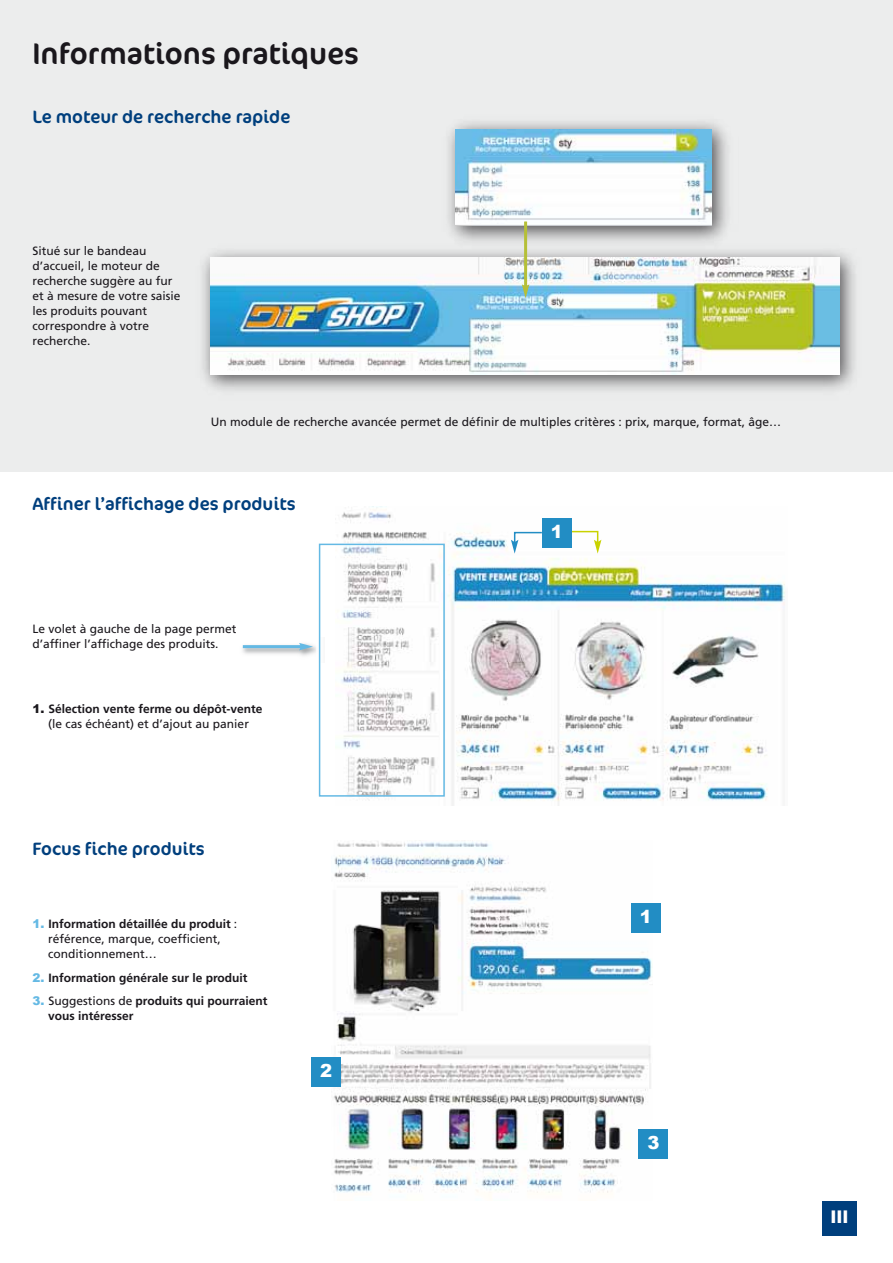
<style>
.page{position:relative;width:893px;height:1263px;background:#fff}
.page>*{position:absolute;margin:0;border:0;box-sizing:border-box;transform-origin:0 0}
.t1{font:30px "Cocon";color:#1a171c}
.t2{font:18px "Cocon";color:#003f7d}
.t3{font:900 18px "Arial";color:#fff}
.t4{font:900 18px "Frutiger";color:#fff}
.t5{font:12px/15px "Frutiger";color:#1a171c}
.t6{font:700 12px/15px "Frutiger";color:#1a171c}
.s1{font-family:"Arial";font-weight:900}
.s2{font-weight:400}
.s3{font-family:"Arial";font-weight:900;color:#64b9e4}
.s4{font-weight:700}
</style>
<div class="page">
<img style="left:335px;top:506px;width:450px;height:299px">
<div style="left:0;top:0;width:893px;height:471px;background:#eceded"></div>
<img style="left:202px;top:250px;width:653px;height:141px">
<img style="left:210px;top:258px;width:629px;height:116px">
<img style="left:242px;top:637px;width:77px;height:25px">
<hr style="left:243px;top:645px;width:59px;height:3px;background:#64b9e4">
<svg style="left:299px;top:643px;width:14px;height:7px"></svg>
<div style="left:319px;top:544px;width:126px;height:253px;border:2px solid #64b9e4"></div>
<div style="left:822px;top:1201px;width:34px;height:34px;background:#003f7d"></div>
<svg style="left:511px;top:531px;width:32px;height:23px"></svg>
<svg style="left:569px;top:530px;width:32px;height:24px"></svg>
<div style="left:542px;top:518px;width:30px;height:30px;background:#228dc4"></div>
<img style="left:438px;top:121px;width:300px;height:131px">
<img style="left:455px;top:129px;width:256px;height:97px">
<hr style="left:524px;top:222px;width:3px;height:65px;background:#b5bf37">
<svg style="left:522px;top:284px;width:7px;height:14px"></svg>
<img style="left:333px;top:841px;width:320px;height:352px">
<div style="left:631px;top:903px;width:30px;height:30px;background:#228dc4"></div>
<div style="left:638px;top:1129px;width:30px;height:30px;background:#228dc4"></div>
<div style="left:311px;top:1057px;width:30px;height:30px;background:#228dc4"></div>
<h1 class="t1" style="left:32px;top:36px;width:328px">Informations pratiques</h1>
<h2 class="t2" style="left:32px;top:106px;width:260px">Le moteur de recherche rapide</h2>
<p class="t5" style="left:32px;top:244px;width:150px">Situé sur le bandeau d’accueil, le moteur de recherche suggère au fur et à mesure de votre saisie les produits pouvant correspondre à votre recherche.</p>
<p class="t5" style="left:211px;top:414px;width:572px">Un module de recherche avancée permet de définir de multiples critères : prix, marque, format, âge…</p>
<h2 class="t2" style="left:32px;top:493px;width:265px">Affiner l’affichage des produits</h2>
<p class="t5" style="left:32px;top:622px;width:206px">Le volet à gauche de la page permet d’affiner l’affichage des produits.</p>
<p class="t6" style="left:32px;top:701px;width:232px;text-align:center"><span class="s1">1.</span> Sélection vente ferme ou dépôt-vente <span class="s2">(le cas échéant) et d’ajout au panier</span></p>
<h2 class="t2" style="left:32px;top:838px;width:174px">Focus fiche produits</h2>
<p class="t5" style="left:48px;top:916px;width:190px;text-indent:-16px"><span class="s3">1.</span> <span class="s4">Information détaillée du produit</span> : référence, marque, coefficient, conditionnement…</p>
<p class="t6" style="left:32px;top:970px;width:217px"><span class="s3">2.</span> Information générale sur le produit</p>
<p class="t6" style="left:48px;top:993px;width:221px;text-indent:-16px"><span class="s3">3.</span> <span class="s2">Suggestions de</span> produits qui pourraient vous intéresser</p>
<h2 class="t3" style="left:320px;top:1057px;width:14px">2</h2>
<h2 class="t3" style="left:551px;top:518px;width:14px">1</h2>
<h2 class="t3" style="left:640px;top:903px;width:14px">1</h2>
<h2 class="t3" style="left:647px;top:1129px;width:14px">3</h2>
<h2 class="t4" style="left:830px;top:1206px;width:20px">III</h2>
</div>
